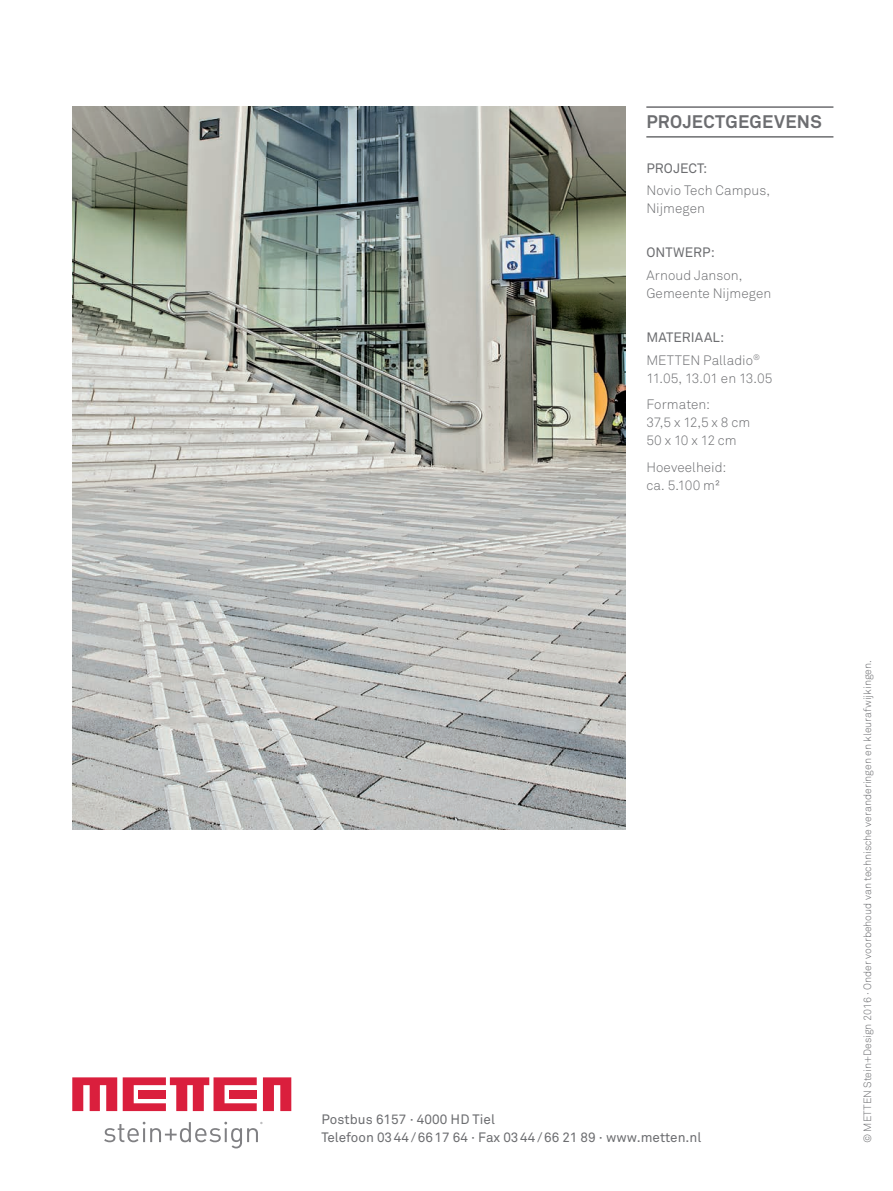
<style>
.page{position:relative;width:893px;height:1191px;background:#fff}
.page>*{position:absolute;margin:0;border:0;box-sizing:border-box;transform-origin:0 0}
.t1{font:700 18px "Akkurat";letter-spacing:.015em;color:#6c6d70}
.t2{font:300 13.5px/18px "Akkurat";letter-spacing:.005em;color:#6c6d70}
.t3{font:13.5px/18px "Akkurat";color:#6c6d70}
.t4{font:300 10.5px "Akkurat";color:#6c6d70}
</style>
<div class="page">
<svg style="left:263px;top:1077px;width:28px;height:34px"></svg>
<svg style="left:72px;top:1077px;width:45px;height:34px"></svg>
<svg style="left:123px;top:1077px;width:134px;height:34px"></svg>
<svg style="left:104px;top:1121px;width:158px;height:27px"></svg>
<img style="left:72px;top:106px;width:553px;height:723px">
<hr style="left:646px;top:106px;width:187px;height:2px;background:#6c6d70">
<hr style="left:646px;top:136px;width:187px;height:2px;background:#6c6d70">
<p class="t1" style="left:646px;top:111px;width:177px">PROJECTGEGEVENS</p>
<p class="t3" style="left:646px;top:159px;width:62px">PROJECT:</p>
<p class="t2" style="left:646px;top:181px;width:125px">Novio Tech Campus,<br>Nijmegen</p>
<p class="t3" style="left:646px;top:244px;width:70px">ONTWERP:</p>
<p class="t2" style="left:646px;top:266px;width:126px">Arnoud Janson,<br>Gemeente Nijmegen</p>
<p class="t3" style="left:646px;top:329px;width:79px">MATERIAAL:</p>
<p class="t2" style="left:646px;top:351px;width:128px">METTEN Palladio<sup>®<br></sup>11.05, 13.01 en 13.05</p>
<p class="t2" style="left:646px;top:395px;width:105px">Formaten:<br>37,5 x 12,5 x 8 cm<br>50 x 10 x 12 cm</p>
<p class="t2" style="left:646px;top:458px;width:81px">Hoeveelheid: ca. 5.100 m²</p>
<p class="t3" style="left:321px;top:1111px;width:381px">Postbus 6157 · 4000 HD Tiel<br>Telefoon 0344/6617 64 · Fax 0344/66 21 89 · www.metten.nl</p>
<p class="t4" style="left:861px;top:1143px;width:484px;rotate:-90deg">© METTEN Stein+Design 2016 · Onder voorbehoud van technische veranderingen en kleurafwijkingen.</p>
</div>
